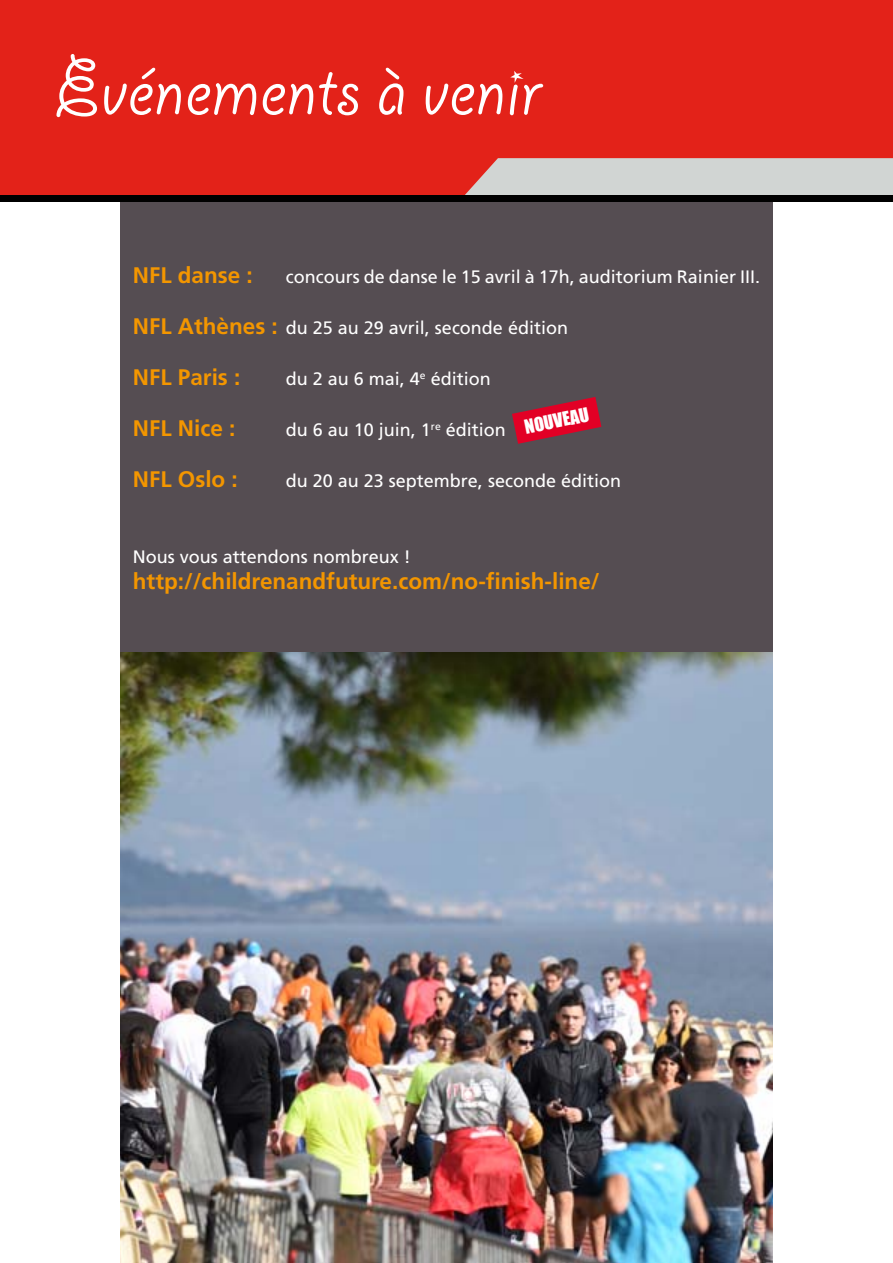
<style>
.page{position:relative;width:893px;height:1263px;background:#fff}
.page>*{position:absolute;margin:0;border:0;box-sizing:border-box;transform-origin:0 0}
.t1{font:88.8px "Giddyup Std";color:#fff}
.t2{font:700 22.5px "Frutiger";color:#f39600}
.t3{font:18px "Frutiger";color:#fff}
.t4{font:18px "Impact";color:#fff}
.s1{font-weight:700;font-size:22.5px;color:#f39600}
</style>
<div class="page">
<div style="left:120px;top:202px;width:653px;height:450px;background:#554d52"></div>
<div style="left:0;top:0;width:893px;height:199px;background:#e32219"></div>
<svg style="left:461px;top:158px;width:432px;height:38px"></svg>
<div style="left:0;top:196px;width:893px;height:6px;background:#000"></div>
<img style="left:120px;top:652px;width:653px;height:611px">
<svg style="left:512px;top:397px;width:89px;height:47px"></svg>
<h1 class="t1" style="left:54px;top:39px;width:489px">Evénements à venir</h1>
<p class="t2" style="left:133px;top:262px;width:122px">NFL danse :</p>
<p class="t3" style="left:286px;top:266px;width:476px">concours de danse le 15 avril à 17h, auditorium Rainier III.</p>
<p class="t3" style="left:133px;top:317px;width:437px"><span class="s1">NFL Athènes :</span> du 25 au 29 avril, seconde édition</p>
<p class="t2" style="left:133px;top:364px;width:109px">NFL Paris :</p>
<p class="t3" style="left:286px;top:368px;width:206px">du 2 au 6 mai, 4<sup>e</sup> édition</p>
<p class="t2" style="left:133px;top:415px;width:104px">NFL Nice :</p>
<p class="t3" style="left:286px;top:419px;width:221px">du 6 au 10 juin, 1<sup>re</sup> édition</p>
<p class="t2" style="left:133px;top:466px;width:107px">NFL Oslo :</p>
<p class="t3" style="left:286px;top:470px;width:337px">du 20 au 23 septembre, seconde édition</p>
<p class="t4" style="left:522px;top:413px;width:67px;rotate:-11deg">NOUVEAU</p>
<p class="t3" style="left:133px;top:546px;width:280px">Nous vous attendons nombreux !</p>
<p class="t2" style="left:133px;top:568px;width:468px">http://childrenandfuture.com/no-finish-line/</p>
</div>
